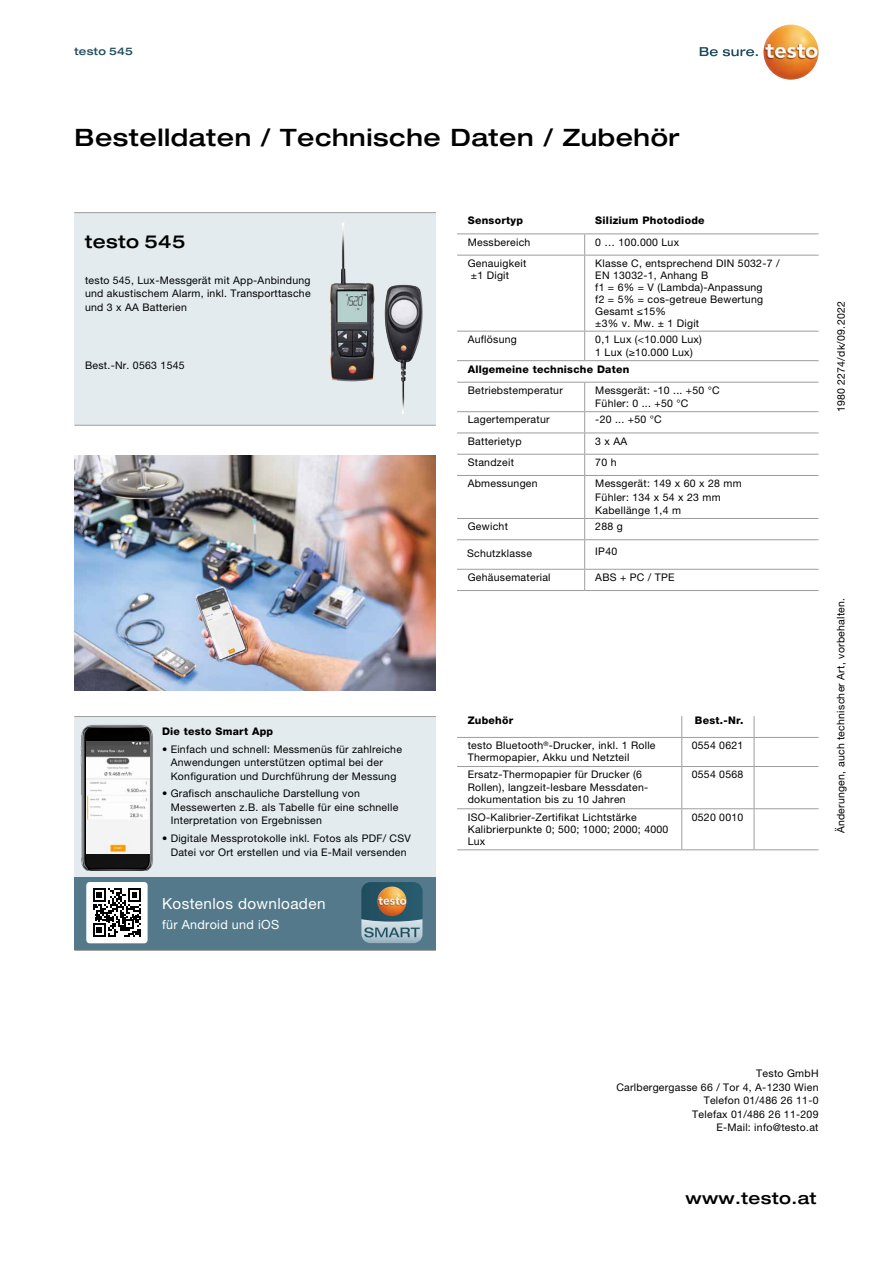
<style>
.page{position:relative;width:893px;height:1263px;background:#fff}
.page>*{position:absolute;margin:0;border:0;box-sizing:border-box;transform-origin:0 0}
.t1{font:500 expanded 24px "Helvetica Neue LTW1 G";letter-spacing:.025em;color:#000}
.t2{font:500 expanded 18px "Helvetica Neue LTW1 G";letter-spacing:.025em;color:#000}
.t3{font:500 expanded 16.5px "Helvetica Neue LTW1 G";letter-spacing:.025em;color:#000}
.t4{font:15.3px "Helvetica Neue LTW1 G";letter-spacing:.025em;color:#fff}
.t5{font:12.6px "Helvetica Neue LTW1 G";letter-spacing:.025em;color:#fff}
.t6{font:10.5px/13.5px "Helvetica Neue LTW1 G";letter-spacing:.025em;color:#000}
.t7{font:800 10.5px "Helvetica Neue LTW1 G";letter-spacing:.025em;color:#000}
.t8{font:500 expanded 10.5px "Helvetica Neue LTW1 G";letter-spacing:.025em;color:#1f4d5e}
</style>
<div class="page">
<div style="left:74px;top:213px;width:362px;height:212px;background:#e3ebef"></div>
<hr style="left:74px;top:212px;width:362px;height:1px;background:#9d9d9c">
<hr style="left:74px;top:425px;width:362px;height:1px;background:#9d9d9c">
<svg style="left:700px;top:47px;width:58px;height:9px"></svg>
<img style="left:763px;top:24px;width:56px;height:56px;border-radius:28px">
<img style="left:329px;top:246px;width:45px;height:136px">
<div style="left:74px;top:716px;width:362px;height:234px;background:#e3ebef"></div>
<div style="left:74px;top:878px;width:362px;height:72px;background:#53798a"></div>
<hr style="left:74px;top:716px;width:362px;height:1px;background:#9d9d9c">
<hr style="left:74px;top:950px;width:362px;height:1px;background:#9d9d9c">
<svg style="left:361px;top:882px;width:62px;height:61px;background:#738585"></svg>
<img style="left:80px;top:724px;width:72px;height:146px">
<img style="left:87px;top:742px;width:62px;height:111px">
<div style="left:86px;top:882px;width:62px;height:61px;background:#fff;border-radius:3px"></div>
<svg style="left:93px;top:888px;width:48px;height:49px"></svg>
<img style="left:74px;top:455px;width:362px;height:235px">
<hr style="left:457px;top:382px;width:128px;height:1px;background:#9d9d9c">
<hr style="left:585px;top:382px;width:234px;height:1px;background:#9d9d9c">
<hr style="left:457px;top:411px;width:128px;height:1px;background:#9d9d9c">
<hr style="left:585px;top:411px;width:234px;height:1px;background:#9d9d9c">
<hr style="left:457px;top:433px;width:128px;height:1px;background:#9d9d9c">
<hr style="left:585px;top:433px;width:234px;height:1px;background:#9d9d9c">
<hr style="left:457px;top:454px;width:128px;height:1px;background:#9d9d9c">
<hr style="left:585px;top:454px;width:234px;height:1px;background:#9d9d9c">
<hr style="left:457px;top:475px;width:128px;height:1px;background:#9d9d9c">
<hr style="left:585px;top:475px;width:234px;height:1px;background:#9d9d9c">
<hr style="left:457px;top:518px;width:128px;height:1px;background:#9d9d9c">
<hr style="left:585px;top:518px;width:234px;height:1px;background:#9d9d9c">
<hr style="left:457px;top:539px;width:128px;height:1px;background:#9d9d9c">
<hr style="left:585px;top:539px;width:234px;height:1px;background:#9d9d9c">
<hr style="left:457px;top:569px;width:128px;height:1px;background:#9d9d9c">
<hr style="left:585px;top:569px;width:234px;height:1px;background:#9d9d9c">
<hr style="left:457px;top:590px;width:128px;height:1px;background:#9d9d9c">
<hr style="left:585px;top:590px;width:234px;height:1px;background:#9d9d9c">
<svg style="left:584px;top:519px;width:1px;height:71px"></svg>
<svg style="left:584px;top:383px;width:1px;height:92px"></svg>
<hr style="left:584px;top:476px;width:1px;height:42px;background:#9d9d9c">
<hr style="left:457px;top:255px;width:128px;height:1px;background:#9d9d9c">
<hr style="left:585px;top:255px;width:234px;height:1px;background:#9d9d9c">
<hr style="left:457px;top:331px;width:128px;height:1px;background:#9d9d9c">
<hr style="left:585px;top:331px;width:234px;height:1px;background:#9d9d9c">
<hr style="left:457px;top:360px;width:128px;height:1px;background:#9d9d9c">
<hr style="left:585px;top:360px;width:234px;height:1px;background:#9d9d9c">
<svg style="left:584px;top:234px;width:1px;height:21px"></svg>
<hr style="left:584px;top:255px;width:1px;height:76px;background:#9d9d9c">
<svg style="left:584px;top:331px;width:1px;height:29px"></svg>
<hr style="left:457px;top:233px;width:128px;height:1px;background:#9d9d9c">
<hr style="left:585px;top:233px;width:234px;height:1px;background:#9d9d9c">
<hr style="left:457px;top:737px;width:225px;height:1px;background:#9d9d9c">
<hr style="left:682px;top:737px;width:72px;height:1px;background:#9d9d9c">
<hr style="left:754px;top:737px;width:65px;height:1px;background:#9d9d9c">
<hr style="left:457px;top:766px;width:225px;height:1px;background:#9d9d9c">
<hr style="left:682px;top:766px;width:72px;height:1px;background:#9d9d9c">
<hr style="left:754px;top:766px;width:65px;height:1px;background:#9d9d9c">
<hr style="left:457px;top:808px;width:225px;height:1px;background:#9d9d9c">
<hr style="left:682px;top:808px;width:72px;height:1px;background:#9d9d9c">
<hr style="left:754px;top:808px;width:65px;height:1px;background:#9d9d9c">
<hr style="left:457px;top:849px;width:225px;height:1px;background:#9d9d9c">
<hr style="left:682px;top:849px;width:72px;height:1px;background:#9d9d9c">
<hr style="left:754px;top:849px;width:65px;height:1px;background:#9d9d9c">
<svg style="left:681px;top:716px;width:1px;height:50px"></svg>
<svg style="left:754px;top:716px;width:1px;height:50px"></svg>
<hr style="left:681px;top:767px;width:1px;height:41px;background:#9d9d9c">
<hr style="left:754px;top:767px;width:1px;height:41px;background:#9d9d9c">
<hr style="left:681px;top:809px;width:1px;height:40px;background:#9d9d9c">
<hr style="left:754px;top:809px;width:1px;height:40px;background:#9d9d9c">
<p class="t8" style="left:74px;top:44px;width:60px">testo 545</p>
<h1 class="t1" style="left:74px;top:122px;width:607px">Bestelldaten / Technische Daten / Zubehör</h1>
<h2 class="t2" style="left:85px;top:230px;width:102px">testo 545</h2>
<p class="t6" style="left:85px;top:273px;width:227px;text-align:justify">testo 545, Lux-Messgerät mit App-Anbindung und akustischem Alarm, inkl. Transporttasche und 3 x AA Batterien</p>
<p class="t7" style="left:468px;top:214px;width:57px">Sensortyp</p>
<p class="t7" style="left:595px;top:214px;width:111px">Silizium Photodiode</p>
<p class="t6" style="left:468px;top:235px;width:64px">Messbereich</p>
<p class="t6" style="left:595px;top:235px;width:85px">0 … 100.000 Lux</p>
<p class="t6" style="left:471px;top:257px;width:57px;line-height:12px;text-indent:-3px">Genauigkeit ±1 Digit</p>
<p class="t6" style="left:595px;top:257px;width:186px;line-height:12px">Klasse C, entsprechend DIN 5032-7 /<br>EN 13032-1, Anhang B<br>f1 = 6% = V (Lambda)-Anpassung<br>f2 = 5% = cos-getreue Bewertung<br>Gesamt ≤15%<br>±3% v. Mw. ± 1 Digit</p>
<p class="t6" style="left:468px;top:332px;width:51px">Auflösung</p>
<p class="t6" style="left:595px;top:332px;width:108px">0,1 Lux (&lt;10.000 Lux)<br>1 Lux (≥10.000 Lux)</p>
<p class="t6" style="left:85px;top:358px;width:101px">Best.-Nr. 0563 1545</p>
<p class="t7" style="left:468px;top:363px;width:163px">Allgemeine technische Daten</p>
<p class="t6" style="left:468px;top:383px;width:97px">Betriebstemperatur</p>
<p class="t6" style="left:595px;top:383px;width:126px">Messgerät: -10 ... +50 °C<br>Fühler: 0 ... +50 °C</p>
<p class="t6" style="left:468px;top:413px;width:83px">Lagertemperatur</p>
<p class="t6" style="left:595px;top:413px;width:68px">-20 ... +50 °C</p>
<p class="t6" style="left:468px;top:434px;width:55px">Batterietyp</p>
<p class="t6" style="left:595px;top:434px;width:34px">3 x AA</p>
<p class="t6" style="left:468px;top:455px;width:48px">Standzeit</p>
<p class="t6" style="left:595px;top:455px;width:23px">70 h</p>
<p class="t6" style="left:468px;top:477px;width:71px">Abmessungen</p>
<p class="t6" style="left:595px;top:477px;width:148px">Messgerät: 149 x 60 x 28 mm<br>Fühler: 134 x 54 x 23 mm<br>Kabellänge 1,4 m</p>
<p class="t6" style="left:468px;top:520px;width:42px">Gewicht</p>
<p class="t6" style="left:595px;top:520px;width:29px">288 g</p>
<p class="t6" style="left:467px;top:546px;width:66px">Schutzklasse</p>
<p class="t6" style="left:595px;top:545px;width:23px">IP40</p>
<p class="t6" style="left:468px;top:570px;width:84px">Gehäusematerial</p>
<p class="t6" style="left:595px;top:570px;width:81px">ABS + PC / TPE</p>
<p class="t7" style="left:162px;top:725px;width:113px">Die testo Smart App</p>
<p class="t6" style="left:171px;top:742px;width:233px;text-indent:-9px">• Einfach und schnell: Messmenüs für zahlreiche<br>Anwendungen unterstützen optimal bei der<br>Konfiguration und Durchführung der Messung</p>
<p class="t6" style="left:171px;top:787px;width:229px;text-indent:-9px">• Grafisch anschauliche Darstellung von<br>Messewerten z.B. als Tabelle für eine schnelle<br>Interpretation von Ergebnissen</p>
<p class="t6" style="left:162px;top:831px;width:250px;text-align:center">• Digitale Messprotokolle inkl. Fotos als PDF/ CSV<br>Datei vor Ort erstellen und via E-Mail versenden</p>
<h3 class="t4" style="left:162px;top:894px;width:165px">Kostenlos downloaden</h3>
<p class="t5" style="left:162px;top:917px;width:119px">für Android und iOS</p>
<p class="t7" style="left:468px;top:714px;width:47px">Zubehör</p>
<p class="t7" style="left:695px;top:714px;width:50px">Best.-Nr.</p>
<p class="t6" style="left:468px;top:739px;width:189px;line-height:12px">testo Bluetooth<sup>®</sup>-Drucker, inkl. 1 Rolle<br>Thermopapier, Akku und Netzteil</p>
<p class="t6" style="left:692px;top:739px;width:53px">0554 0621</p>
<p class="t6" style="left:468px;top:768px;width:182px;line-height:12.6px">Ersatz-Thermopapier für Drucker (6<br>Rollen), langzeit-lesbare Messdaten&shy;dokumentation bis zu 10 Jahren</p>
<p class="t6" style="left:692px;top:768px;width:53px">0554 0568</p>
<p class="t6" style="left:468px;top:811px;width:202px;line-height:12px">ISO-Kalibrier-Zertifikat Lichtstärke<br>Kalibrierpunkte 0; 500; 1000; 2000; 4000<br>Lux</p>
<p class="t6" style="left:692px;top:810px;width:53px">0520 0010</p>
<p class="t6" style="left:834px;top:412px;width:113px;rotate:-90deg">1980 2274/dk/09.2022</p>
<p class="t6" style="left:834px;top:833px;width:237px;rotate:-90deg">Änderungen, auch technischer Art, vorbehalten.</p>
<p class="t6" style="left:616px;top:1066px;width:204px;text-align:right">Testo GmbH<br>Carlbergergasse 66 / Tor 4, A-1230 Wien<br>Telefon 01/486 26 11-0<br>Telefax 01/486 26 11-209<br>E-Mail: info@testo.at</p>
<h3 class="t3" style="left:685px;top:1187px;width:133px">www.testo.at</h3>
</div>
